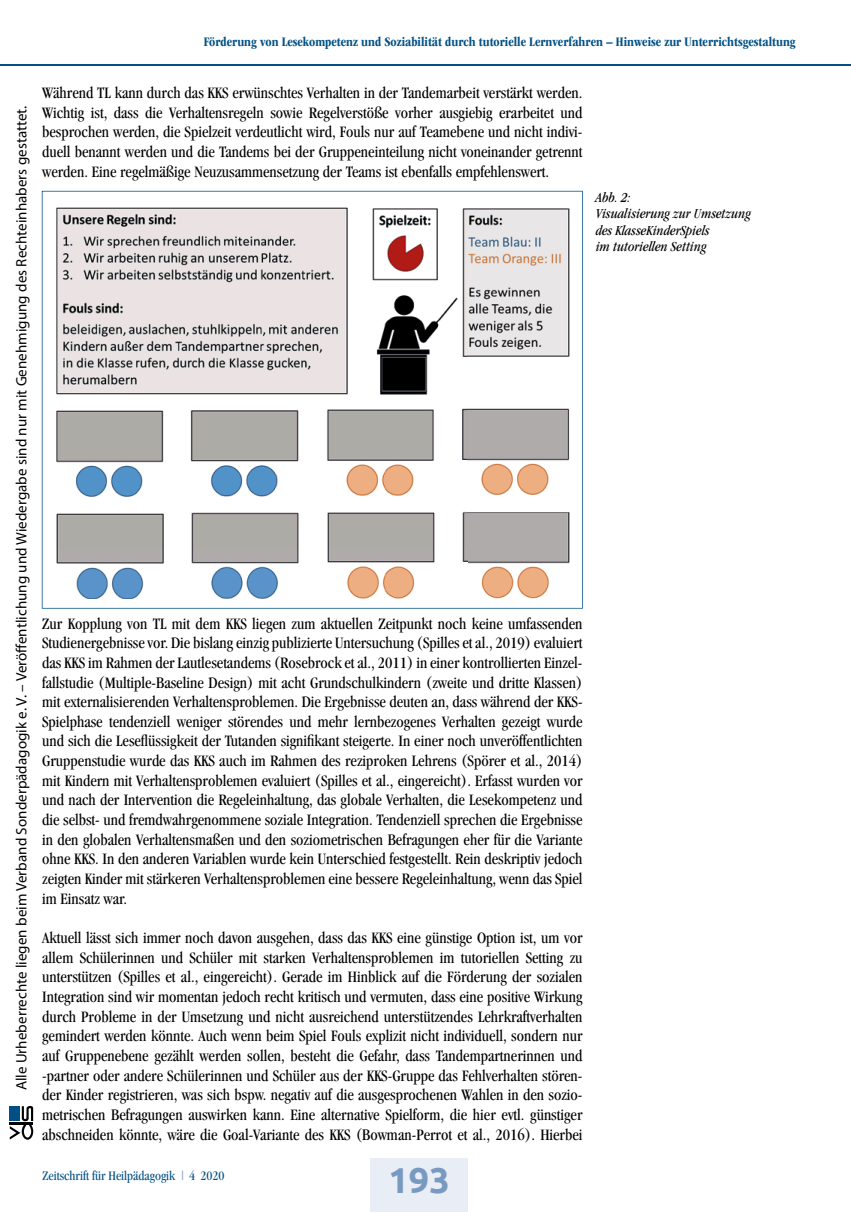
<style>
.page{position:relative;width:851px;height:1212px;background:#fff}
.page>*{position:absolute;margin:0;border:0;box-sizing:border-box;transform-origin:0 0}
.t1{font:700 36px "Ubuntu";color:#799ac0}
.t2{font:900 27px "Myriad Pro";color:#799ac0}
.t3{font:condensed 16.5px/19.6px "Garamond";color:#000;text-align:justify}
.t4{font:15px "Myriad Pro";letter-spacing:.005em;color:#000}
.t5{font:italic condensed 14.25px/16.5px "Garamond";color:#000}
.t6{font:700 condensed 13.5px "ITC Garamond Std";color:#005086}
.t7{font:condensed 13.5px "Garamond";color:#005086}
.s1{color:#799ac0}
</style>
<div class="page">
<svg style="left:10px;top:1106px;width:23px;height:34px"></svg>
<div style="left:370px;top:1158px;width:98px;height:54px;background:#e9edf5"></div>
<hr style="left:0;top:65px;width:850px;height:1px;background:#005086">
<svg style="left:42px;top:191px;width:541px;height:418px"></svg>
<p class="t6" style="left:204px;top:34px;width:593px">Förderung von Lesekompetenz und Soziabilität durch tutorielle Lernverfahren – Hinweise zur Unterrichtsgestaltung</p>
<p class="t4" style="left:12px;top:1090px;width:986px;rotate:-90deg">Alle Urheberrechte liegen beim Verband Sonderpädagogik e. V. – Verö entlichung und Wiedergabe sind nur mit Genehmigung des Rechteinhabers gestattet.</p>
<p class="t3" style="left:42px;top:83px;width:542px">Während TL kann durch das KKS erwünschtes Verhalten in der Tandemarbeit verstärkt werden.<br>Wichtig ist, dass die Verhaltensregeln sowie Regelverstöße vorher ausgiebig erarbeitet und besprochen werden, die Spielzeit verdeutlicht wird, Fouls nur auf Teamebene und nicht indivi&shy;duell benannt werden und die Tandems bei der Gruppeneinteilung nicht voneinander getrennt werden. Eine regelmäßige Neuzusammensetzung der Teams ist ebenfalls empfehlenswert.</p>
<p class="t5" style="left:595px;top:189px;width:157px">Abb. 2:<br>Visualisierung zur Umsetzung des KlasseKinderSpiels<br>im tutoriellen Setting</p>
<p class="t3" style="left:42px;top:613px;width:542px">Zur Kopplung von TL mit dem KKS liegen zum aktuellen Zeitpunkt noch keine umfassenden Studien ergebnisse vor. Die bislang einzig publizierte Untersuchung (Spilles et al., 2019) evaluiert das KKS im Rahmen der Lautlesetandems (Rosebrock et al., 2011) in einer kontrollierten Einzel&shy;fallstudie (Multiple-Baseline Design) mit acht Grundschulkindern (zweite und dritte Klassen) mit externalisierenden Verhaltensproblemen. Die Ergebnisse deuten an, dass während der KKS-Spielphase tendenziell weniger störendes und mehr lernbezogenes Verhalten gezeigt wurde und sich die Leseflüssigkeit der Tutanden signifikant steigerte. In einer noch unver öffentlichten Gruppenstudie wurde das KKS auch im Rahmen des reziproken Lehrens (Spörer et al., 2014) mit Kindern mit Verhaltensproblemen evaluiert (Spilles et al., eingereicht). Erfasst wurden vor und nach der Intervention die Regeleinhaltung, das globale Verhalten, die Lese kompetenz und die selbst- und fremdwahrgenommene soziale Integration. Tendenziell sprechen die Ergebnisse in den globalen Verhaltensmaßen und den soziometrischen Befragungen eher für die Variante ohne KKS. In den anderen Variablen wurde kein Unterschied festgestellt. Rein deskriptiv jedoch zeigten Kinder mit stärkeren Verhaltensproblemen eine bessere Regeleinhaltung, wenn das Spiel im Einsatz war.</p>
<p class="t3" style="left:42px;top:928px;width:542px">Aktuell lässt sich immer noch davon ausgehen, dass das KKS eine günstige Option ist, um vor allem Schülerinnen und Schüler mit starken Verhaltensproblemen im tutoriellen Setting zu unter stützen (Spilles et al., eingereicht). Gerade im Hinblick auf die Förderung der sozialen Integration sind wir momentan jedoch recht kritisch und vermuten, dass eine positive Wirkung durch Probleme in der Umsetzung und nicht ausreichend unterstützendes Lehrkraftverhalten gemindert werden könnte. Auch wenn beim Spiel Fouls explizit nicht individuell, sondern nur auf Gruppenebene gezählt werden sollen, besteht die Gefahr, dass Tandempartnerinnen und -partner oder andere Schülerinnen und Schüler aus der KKS-Gruppe das Fehlverhalten stören&shy;der Kinder registrieren, was sich bspw. negativ auf die ausgesprochenen Wahlen in den sozio&shy;metrischen Befragungen auswirken kann. Eine alternative Spielform, die hier evtl. günstiger abschneiden könnte, wäre die Goal-Variante des KKS (Bowman-Perrot et al., 2016). Hierbei</p>
<p class="t7" style="left:43px;top:1168px;width:183px">Zeitschrift für Heilpädagogik <span class="s1">|</span> 4 2020</p>
<h1 class="t1" style="left:388px;top:1158px;width:63px">193</h1>
<h2 class="t2" style="left:396px;top:1161px;width:48px">193</h2>
</div>
